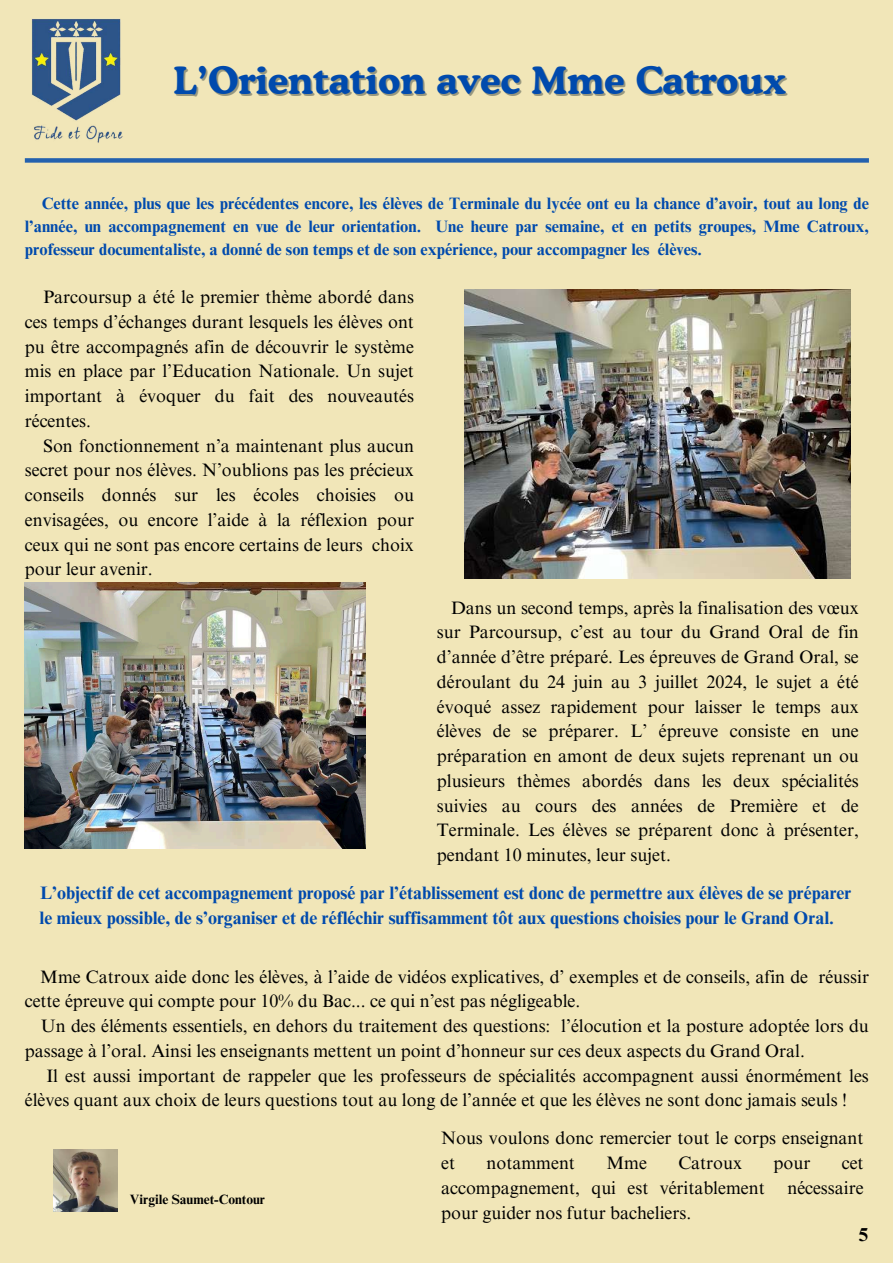
<style>
.page{position:relative;width:893px;height:1263px;background:#f1e6b8}
.page>*{position:absolute;margin:0;border:0;box-sizing:border-box;transform-origin:0 0}
.t1{font:700 37.5px "Cooper BT";color:#004aad}
.t2{font:700 18.75px "Times NRMT Pro";color:#000}
.t3{font:18px/24.8px "Times NRMT Pro";color:#000}
.t4{font:700 18px/24.8px "Times NRMT Pro";color:#004aad}
.t5{font:700 16.5px/23.1px "Times NRMT Pro";color:#004aad;text-align:justify}
.t6{font:700 13.5px "Times NRMT Pro";color:#000}
</style>
<div class="page">
<div style="left:25px;top:158px;width:844px;height:5px;background:#2461ae"></div>
<img style="left:31px;top:19px;width:90px;height:102px">
<img style="left:34px;top:125px;width:89px;height:18px">
<img style="left:465px;top:289px;width:386px;height:290px">
<img style="left:25px;top:582px;width:340px;height:266px">
<img style="left:53px;top:1149px;width:64px;height:63px">
<h1 class="t1" style="left:173px;top:57px;width:614px">L’Orientation avec Mme Catroux</h1>
<p class="t5" style="left:25px;top:194px;width:845px;text-indent:17px">Cette année, plus que les précédentes encore, les élèves de Terminale du lycée ont eu la chance d’avoir, tout au long de l’année, un accompagnement en vue de leur orientation. Une heure par semaine, et en petits groupes, Mme Catroux, professeur documentaliste, a donné de son temps et de son expérience, pour accompagner les élèves.</p>
<p class="t3" style="left:25px;top:287px;width:390px;text-align:justify;text-indent:19px">Parcoursup a été le premier thème abordé dans ces temps d’échanges durant lesquels les élèves ont pu être accompagnés afin de découvrir le système mis en place par l’Education Nationale. Un sujet important à évoquer du fait des nouveautés récentes.</p>
<p class="t3" style="left:25px;top:435px;width:390px;text-align:justify;text-indent:18px">Son fonctionnement n’a maintenant plus aucun secret pour nos élèves. N’oublions pas les précieux conseils donnés sur les écoles choisies ou envisagées, ou encore l’aide à la réflexion pour ceux qui ne sont pas encore certains de leurs choix pour leur avenir.</p>
<p class="t3" style="left:437px;top:597px;width:423px;text-align:justify;text-indent:14px">Dans un second temps, après la finalisation des vœux sur Parcoursup, c’est au tour du Grand Oral de fin d’année d’être préparé. Les épreuves de Grand Oral, se déroulant du 24 juin au 3 juillet 2024, le sujet a été évoqué assez rapidement pour laisser le temps aux élèves de se préparer. L’ épreuve consiste en une préparation en amont de deux sujets reprenant un ou plusieurs thèmes abordés dans les deux spécialités suivies au cours des années de Première et de Terminale. Les élèves se préparent donc à présenter, pendant 10 minutes, leur sujet.</p>
<p class="t4" style="left:40px;top:883px;width:813px">L’objectif de cet accompagnement proposé par l’établissement est donc de permettre aux élèves de se préparer le mieux possible, de s’organiser et de réfléchir suffisamment tôt aux questions choisies pour le Grand Oral.</p>
<p class="t3" style="left:25px;top:966px;width:845px;text-indent:15px">Mme Catroux aide donc les élèves, à l’aide de vidéos explicatives, d’ exemples et de conseils, afin de réussir cette épreuve qui compte pour 10% du Bac... ce qui n’est pas négligeable.</p>
<p class="t3" style="left:25px;top:1016px;width:845px;text-indent:16px">Un des éléments essentiels, en dehors du traitement des questions: l’élocution et la posture adoptée lors du passage à l’oral. Ainsi les enseignants mettent un point d’honneur sur ces deux aspects du Grand Oral.</p>
<p class="t3" style="left:25px;top:1065px;width:845px;text-indent:21px">Il est aussi important de rappeler que les professeurs de spécialités accompagnent aussi énormément les élèves quant aux choix de leurs questions tout au long de l’année et que les élèves ne sont donc jamais seuls !</p>
<p class="t3" style="left:441px;top:1128px;width:424px">Nous voulons donc remercier tout le corps enseignant et</p>
<p class="t3" style="left:486px;top:1153px;width:90px">notamment</p>
<p class="t3" style="left:606px;top:1153px;width:42px">Mme</p>
<p class="t3" style="left:678px;top:1153px;width:65px">Catroux</p>
<p class="t3" style="left:773px;top:1153px;width:38px">pour</p>
<p class="t3" style="left:842px;top:1153px;width:23px">cet</p>
<p class="t3" style="left:441px;top:1177px;width:325px">accompagnement, qui est véritablement</p>
<p class="t3" style="left:787px;top:1177px;width:78px">nécessaire</p>
<p class="t3" style="left:441px;top:1202px;width:251px">pour guider nos futur bacheliers.</p>
<p class="t6" style="left:130px;top:1194px;width:137px">Virgile Saumet-Contour</p>
<p class="t2" style="left:859px;top:1227px;width:11px">5</p>
</div>
